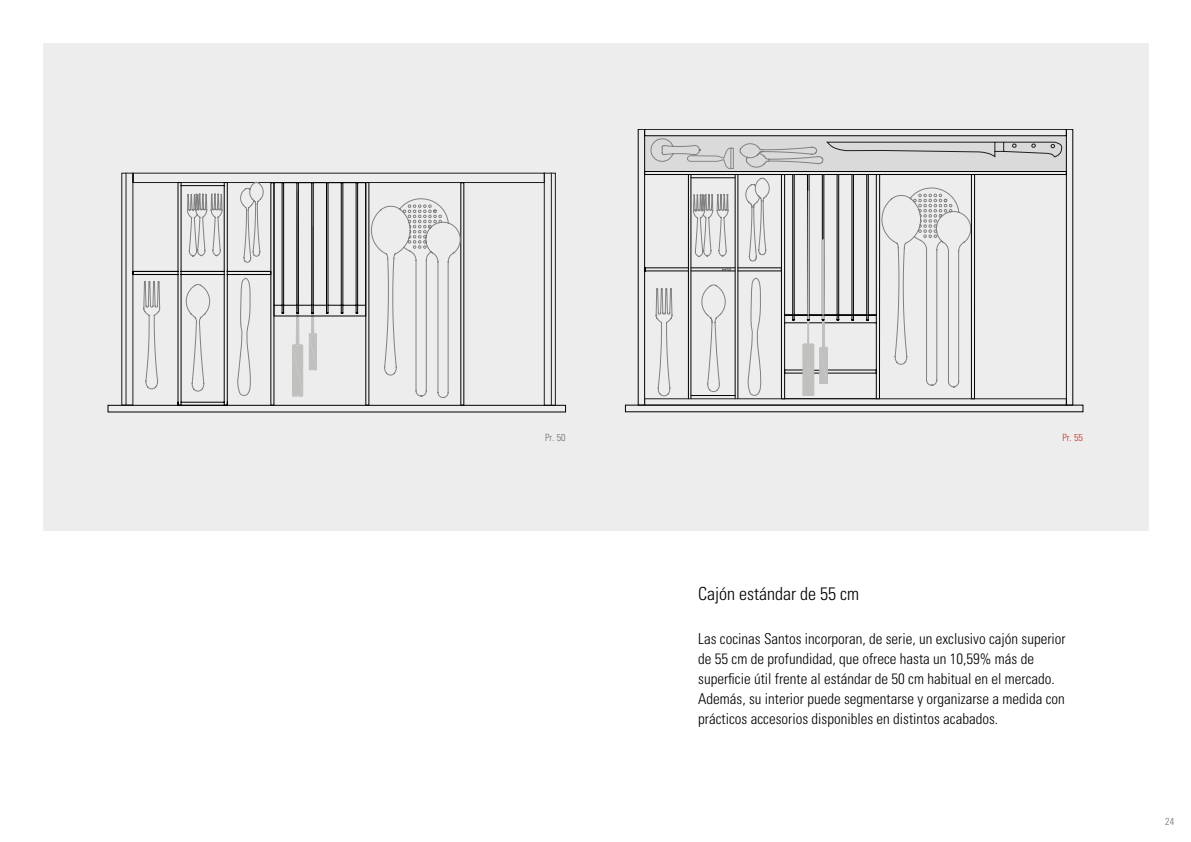
<style>
.page{position:relative;width:1191px;height:842px;background:#fff}
.page>*{position:absolute;margin:0;border:0;box-sizing:border-box;transform-origin:0 0}
.t1{font:300 condensed 18px "Univers";color:#000}
.t2{font:300 condensed 15px/20px "Univers";color:#000}
.t3{font:300 condensed 10px "Univers";color:#706f6f}
.t4{font:300 condensed 10px "Univers";color:#c92f24}
</style>
<div class="page">
<div style="left:43px;top:43px;width:1105px;height:487px;background:#ededed"></div>
<svg style="left:625px;top:129px;width:458px;height:283px"></svg>
<svg style="left:739px;top:142px;width:323px;height:25px;background:#cbcbcb"></svg>
<svg style="left:656px;top:178px;width:113px;height:218px"></svg>
<svg style="left:121px;top:173px;width:434px;height:232px"></svg>
<svg style="left:366px;top:182px;width:98px;height:223px"></svg>
<svg style="left:371px;top:198px;width:89px;height:200px"></svg>
<svg style="left:133px;top:182px;width:233px;height:223px"></svg>
<svg style="left:143px;top:182px;width:120px;height:214px"></svg>
<div style="left:108px;top:405px;width:457px;height:7px;border:1px solid #020203"></div>
<hr style="left:126px;top:173px;width:1px;height:232px;background:#1e1e1c">
<hr style="left:551px;top:173px;width:1px;height:232px;background:#1e1e1c">
<p class="t3" style="left:545px;top:431px;width:22px">Pr. 50</p>
<p class="t4" style="left:1062px;top:431px;width:22px">Pr. 55</p>
<p class="t1" style="left:698px;top:582px;width:162px">Cajón estándar de 55 cm</p>
<p class="t2" style="left:698px;top:629px;width:369px">Las cocinas Santos incorporan, de serie, un exclusivo cajón superior de 55 cm de profundidad, que ofrece hasta un 10,59% más de superficie útil frente al estándar de 50 cm habitual en el mercado.<br>Además, su interior puede segmentarse y organizarse a medida con prácticos accesorios disponibles en distintos acabados.</p>
<p class="t3" style="left:1165px;top:815px;width:10px">24</p>
</div>
